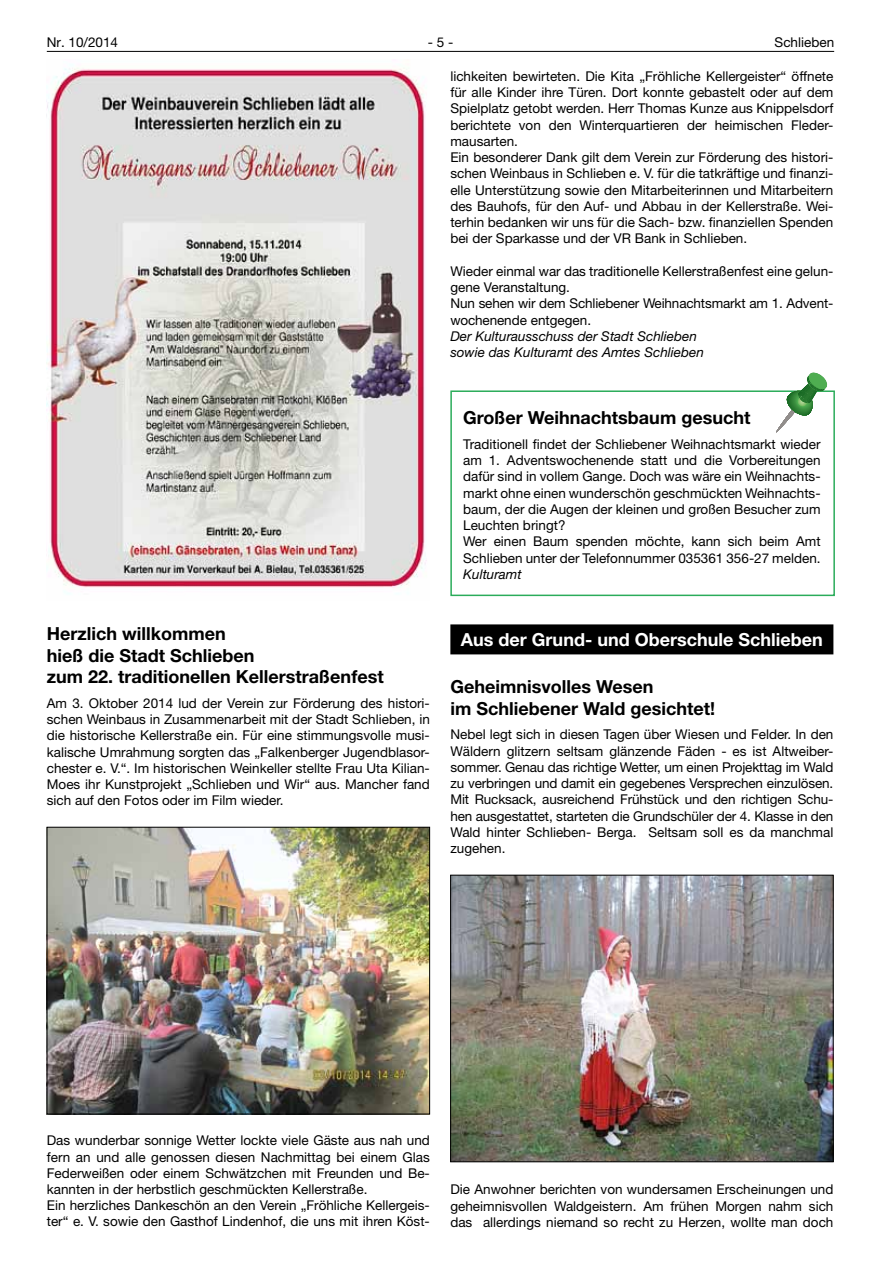
<style>
.page{position:relative;width:881px;height:1263px;background:#fff}
.page>*{position:absolute;margin:0;border:0;box-sizing:border-box;transform-origin:0 0}
.t1{font:700 18px/21.6px "Helvetica Neue LT";color:#000}
.t2{font:700 18px "Helvetica Neue LT";color:#fff}
.t3{font:13.5px/16.2px "Helvetica Neue LT";color:#000}
.t4{font:italic 13.5px/16.2px "Helvetica Neue LT";color:#000}
</style>
<div class="page">
<hr style="left:47px;top:51px;width:786px;height:1px;background:#000">
<div style="left:450px;top:390px;width:384px;height:206px;border:2px solid #2bac5a"></div>
<img style="left:47px;top:68px;width:380px;height:526px">
<img style="left:49px;top:829px;width:378px;height:283px">
<div style="left:47px;top:827px;width:382px;height:287px;border:1px solid #000"></div>
<div style="left:450px;top:624px;width:383px;height:30px;background:#000"></div>
<img style="left:452px;top:877px;width:379px;height:283px">
<div style="left:450px;top:875px;width:383px;height:287px;border:1px solid #000"></div>
<svg style="left:775px;top:373px;width:52px;height:59px"></svg>
<p class="t3" style="left:47px;top:34px;width:73px">Nr. 10/2014</p>
<p class="t3" style="left:427px;top:34px;width:27px">- 5 -</p>
<p class="t3" style="left:774px;top:34px;width:61px">Schlieben</p>
<p class="t3" style="left:450px;top:68px;width:384px">lichkeiten bewirteten. Die Kita „Fröhliche Kellergeister“ öffnete für alle Kinder ihre Türen. Dort konnte gebastelt oder auf dem Spielplatz getobt werden. Herr Thomas Kunze aus Knippelsdorf berichtete von den Winterquartieren der heimischen Fleder&shy;mausarten.<br>Ein besonderer Dank gilt dem Verein zur Förderung des histori&shy;schen Weinbaus in Schlieben e. V. für die tatkräftige und finanzi&shy;elle Unterstützung sowie den Mitarbeiterinnen und Mitarbeitern des Bauhofs, für den Auf- und Abbau in der Kellerstraße. Wei&shy;terhin bedanken wir uns für die Sach- bzw. finanziellen Spenden bei der Sparkasse und der VR Bank in Schlieben.</p>
<p class="t3" style="left:450px;top:263px;width:384px">Wieder einmal war das traditionelle Kellerstraßenfest eine gelun&shy;gene Veranstaltung.<br>Nun sehen wir dem Schliebener Weihnachtsmarkt am 1. Advent&shy;wochenende entgegen.</p>
<p class="t4" style="left:450px;top:328px;width:255px">Der Kulturausschuss der Stadt Schlieben sowie das Kulturamt des Amtes Schlieben</p>
<h1 class="t1" style="left:47px;top:622px;width:338px">Herzlich willkommen<br>hieß die Stadt Schlieben<br>zum 22. traditionellen Kellerstraßenfest</h1>
<p class="t3" style="left:47px;top:695px;width:384px;text-align:justify">Am 3. Oktober 2014 lud der Verein zur Förderung des histori&shy;schen Weinbaus in Zusammenarbeit mit der Stadt Schlieben, in die historische Kellerstraße ein. Für eine stimmungsvolle musi&shy;kalische Umrahmung sorgten das „Falkenberger Jugendblasor&shy;chester e. V.“. Im historischen Weinkeller stellte Frau Uta Kilian-Moes ihr Kunstprojekt „Schlieben und Wir“ aus. Mancher fand sich auf den Fotos oder im Film wieder.</p>
<h1 class="t1" style="left:463px;top:406px;width:288px">Großer Weihnachtsbaum gesucht</h1>
<p class="t3" style="left:463px;top:436px;width:359px">Traditionell findet der Schliebener Weihnachtsmarkt wieder am 1. Adventswochenende statt und die Vorbereitungen dafür sind in vollem Gange. Doch was wäre ein Weihnachts&shy;markt ohne einen wunderschön geschmückten Weihnachts&shy;baum, der die Augen der kleinen und großen Besucher zum Leuchten bringt?<br>Wer einen Baum spenden möchte, kann sich beim Amt Schlieben unter der Telefonnummer 035361 356-27 melden.</p>
<p class="t4" style="left:463px;top:566px;width:60px">Kulturamt</p>
<h1 class="t2" style="left:460px;top:628px;width:363px">Aus der Grund- und Oberschule Schlieben</h1>
<h1 class="t1" style="left:450px;top:675px;width:266px">Geheimnisvolles Wesen<br>im Schliebener Wald gesichtet!</h1>
<p class="t3" style="left:450px;top:726px;width:384px;text-align:justify">Nebel legt sich in diesen Tagen über Wiesen und Felder. In den Wäldern glitzern seltsam glänzende Fäden - es ist Altweiber&shy;sommer. Genau das richtige Wetter, um einen Projekttag im Wald zu verbringen und damit ein gegebenes Versprechen einzulösen.<br>Mit Rucksack, ausreichend Frühstück und den richtigen Schu&shy;hen ausgestattet, starteten die Grundschüler der 4. Klasse in den Wald hinter Schlieben- Berga. Seltsam soll es da manchmal zugehen.</p>
<p class="t3" style="left:47px;top:1132px;width:384px">Das wunderbar sonnige Wetter lockte viele Gäste aus nah und fern an und alle genossen diesen Nachmittag bei einem Glas Federweißen oder einem Schwätzchen mit Freunden und Be&shy;kannten in der herbstlich geschmückten Kellerstraße.<br>Ein herzliches Dankeschön an den Verein „Fröhliche Kellergeis&shy;ter“ e. V. sowie den Gasthof Lindenhof, die uns mit ihren Köst-</p>
<p class="t3" style="left:450px;top:1181px;width:384px;text-align:justify">Die Anwohner berichten von wundersamen Erscheinungen und geheimnisvollen Waldgeistern. Am frühen Morgen nahm sich das allerdings niemand so recht zu Herzen, wollte man doch</p>
</div>
